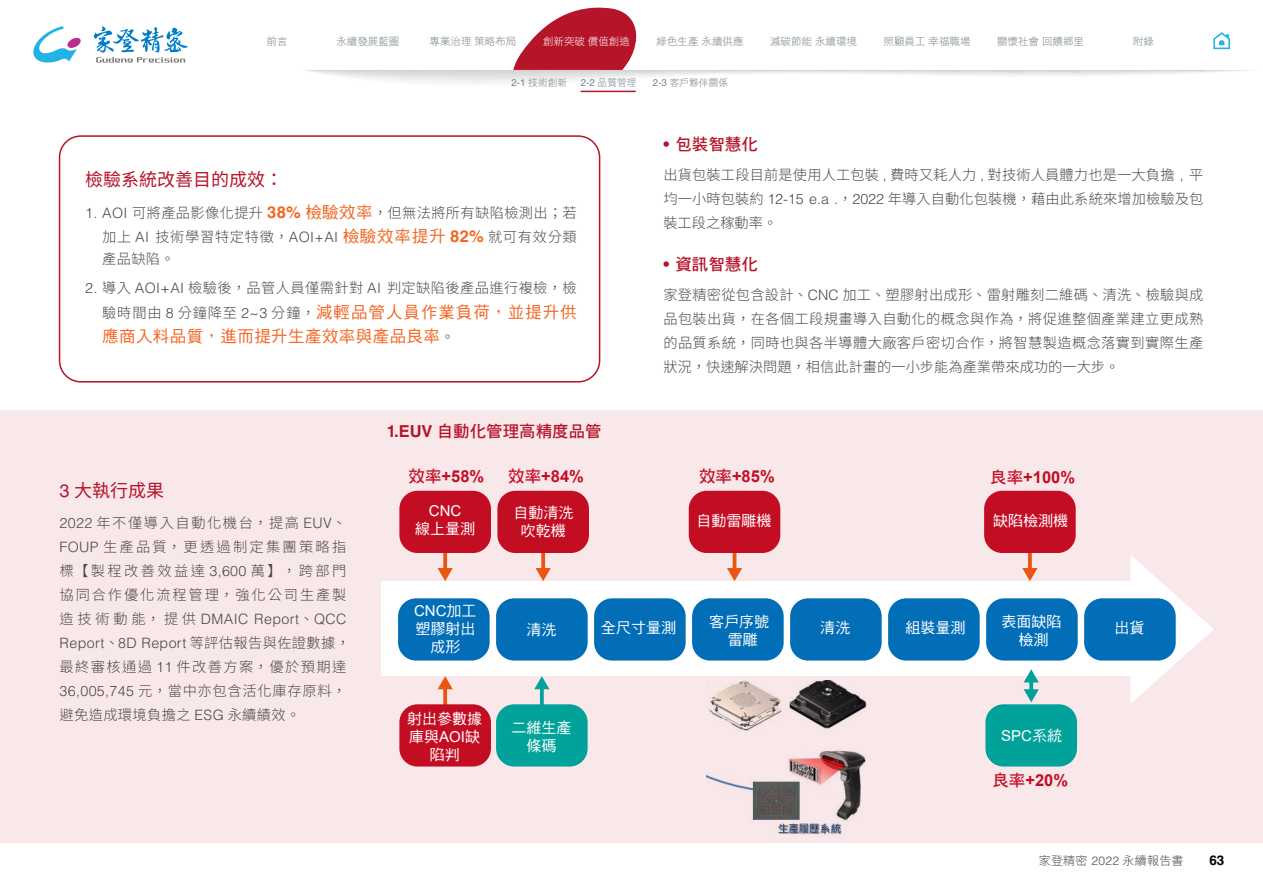
<style>
.page{position:relative;width:1263px;height:893px;background:#fff}
.page>*{position:absolute;margin:0;border:0;box-sizing:border-box;transform-origin:0 0}
.t1{font:18px "Noto Sans CJ Ktc";color:#b51429}
.t2{font:16.5px/24px "DF Hei Std W5";letter-spacing:.025em;color:#f26623}
.t3{font:700 16.5px "Arial";color:#c30d23}
.t4{font:16.5px "DF Hei Std W7";color:#b51429}
.t5{font:15px/18px "DF Hei Std W5";color:#fff;text-align:center}
.t6{font:15px "Arial";color:#fff}
.t7{font:300 14.25px/24px "Noto Sans CJ Ktc";letter-spacing:.025em;color:#4c4948;text-align:justify}
.t8{font:300 14.25px/24px "Helvetica LT Std";letter-spacing:.025em;color:#4c4948}
.t9{font:700 13.5px "Helvetica LT Std";color:#000}
.t10{font:300 12px "Noto Sans CJ Ktc";letter-spacing:.025em;color:#4c4948}
.t11{font:10.5px "DF Hei Std W3";color:#778288}
.t12{font:10.5px "DF Hei Std W3";color:#fff}
.t13{font:9.75px "DF Hei Std W3";color:#778288}
.s1{font-family:"Helvetica LT Std"}
.s2{font-family:"Helvetica LT Std";font-weight:700;font-size:16.5px;color:#f26623}
.s3{font-family:"DF Hei Std W5";font-weight:400;font-size:16.5px;color:#f26623}
.s4{font-family:"Noto Sans CJ Ktc";font-weight:300;font-size:14.25px;color:#4c4948}
.s5{font-family:"Helvetica LT Std";font-weight:300;font-size:14.25px;color:#4c4948}
.s6{font-family:"Helvetica LT Std";font-weight:700}
.s7{font-family:"Noto Sans CJ Ktc"}
.s8{font-family:"DF Hei Std W7";font-weight:400}
.s9{font-family:"DF Hei Std W5"}
.s10{font-family:"Arial"}
</style>
<div class="page">
<div style="left:59px;top:135px;width:541px;height:248px;border:2px solid #b51429;border-radius:21px"></div>
<div style="left:0;top:410px;width:1263px;height:432px;background:#f8e8ea"></div>
<svg style="left:1130px;top:555px;width:84px;height:148px"></svg>
<div style="left:381px;top:582px;width:754px;height:94px;background:#fff"></div>
<div style="left:398px;top:598px;width:92px;height:63px;background:#036eb8;border-radius:18px"></div>
<div style="left:496px;top:598px;width:92px;height:63px;background:#036eb8;border-radius:18px"></div>
<div style="left:594px;top:598px;width:92px;height:63px;background:#036eb8;border-radius:18px"></div>
<div style="left:692px;top:598px;width:92px;height:63px;background:#036eb8;border-radius:18px"></div>
<div style="left:790px;top:598px;width:92px;height:63px;background:#036eb8;border-radius:18px"></div>
<div style="left:888px;top:598px;width:92px;height:63px;background:#036eb8;border-radius:18px"></div>
<div style="left:986px;top:598px;width:92px;height:63px;background:#036eb8;border-radius:18px"></div>
<div style="left:1084px;top:598px;width:92px;height:63px;background:#036eb8;border-radius:18px"></div>
<svg style="left:443px;top:553px;width:4px;height:15px"></svg>
<svg style="left:438px;top:568px;width:15px;height:13px"></svg>
<div style="left:399px;top:491px;width:92px;height:62px;background:#c30d23;border-radius:18px"></div>
<svg style="left:443px;top:689px;width:4px;height:15px"></svg>
<svg style="left:438px;top:676px;width:15px;height:13px"></svg>
<div style="left:399px;top:704px;width:92px;height:62px;background:#c30d23;border-radius:18px"></div>
<svg style="left:541px;top:553px;width:4px;height:15px"></svg>
<svg style="left:536px;top:568px;width:15px;height:13px"></svg>
<div style="left:497px;top:491px;width:92px;height:62px;background:#c30d23;border-radius:18px"></div>
<hr style="left:733px;top:550px;width:3px;height:20px;background:#ea5514">
<svg style="left:727px;top:568px;width:15px;height:13px"></svg>
<div style="left:689px;top:491px;width:91px;height:62px;background:#c30d23;border-radius:18px"></div>
<svg style="left:1028px;top:553px;width:4px;height:15px"></svg>
<svg style="left:1022px;top:568px;width:15px;height:13px"></svg>
<div style="left:984px;top:491px;width:92px;height:62px;background:#c30d23;border-radius:18px"></div>
<svg style="left:540px;top:689px;width:4px;height:15px"></svg>
<svg style="left:534px;top:676px;width:15px;height:13px"></svg>
<div style="left:496px;top:704px;width:92px;height:62px;background:#00a29a;border-radius:18px"></div>
<svg style="left:1029px;top:682px;width:4px;height:7px"></svg>
<svg style="left:1024px;top:689px;width:15px;height:13px"></svg>
<svg style="left:1024px;top:669px;width:15px;height:13px"></svg>
<div style="left:985px;top:704px;width:92px;height:62px;background:#00a29a;border-radius:18px"></div>
<img style="left:706px;top:680px;width:161px;height:155px">
<svg style="left:94px;top:26px;width:94px;height:37px"></svg>
<svg style="left:33px;top:26px;width:48px;height:37px"></svg>
<svg style="left:1213px;top:32px;width:17px;height:17px"></svg>
<svg style="left:513px;top:7px;width:124px;height:63px"></svg>
<hr style="left:581px;top:91px;width:54px;height:1px;background:#b51429">
<p class="t11" style="left:267px;top:35px;width:22px">前言</p>
<p class="t11" style="left:336px;top:35px;width:64px">永續發展藍圖</p>
<p class="t11" style="left:657px;top:35px;width:88px">綠色生產永續供應</p>
<p class="t11" style="left:770px;top:35px;width:88px">減碳節能永續環境</p>
<p class="t11" style="left:884px;top:35px;width:88px">照顧員工幸福職場</p>
<p class="t11" style="left:997px;top:35px;width:88px">關懷社會回饋鄉里</p>
<p class="t11" style="left:1133px;top:35px;width:22px">附錄</p>
<p class="t11" style="left:429px;top:35px;width:88px">專業治理策略布局</p>
<p class="t12" style="left:543px;top:35px;width:88px">創新突破價值創造</p>
<p class="t13" style="left:511px;top:78px;width:57px"><span class="s1">2-1</span> 技術創新</p>
<p class="t13" style="left:581px;top:78px;width:57px"><span class="s1">2-2</span> 品質管理</p>
<p class="t13" style="left:653px;top:78px;width:77px"><span class="s1">2-3</span> 客戶夥伴關係</p>
<p class="t1" style="left:85px;top:169px;width:199px">檢驗系統改善目的成效：</p>
<p class="t7" style="left:102px;top:201px;width:476px;line-height:23.4px;text-indent:-17px"><span class="s1">1. AOI</span> 可將產品影像化提升 <span class="s2">38%</span> <span class="s3">檢驗效率</span>，但無法將所有缺陷檢測出；若加上 <span class="s1">AI</span> 技術學習特定特徵，<span class="s1">AOI+AI</span> <span class="s3">檢驗效率提升</span> <span class="s2">82%</span> 就可有效分類產品缺陷。</p>
<p class="t7" style="left:85px;top:276px;width:493px"><span class="s1">2.</span> 導入 <span class="s1">AOI+AI</span> 檢驗後，品管人員僅需針對 <span class="s1">AI</span> 判定缺陷後產品進行複檢，檢</p>
<p class="t2" style="left:102px;top:300px;width:476px"><span class="s4">驗時間由</span> <span class="s5">8</span> <span class="s4">分鐘降至</span> <span class="s5">2~3</span> <span class="s4">分鐘，</span>減輕品管人員作業負荷，並提升供應商入料品質，進而提升生產效率與產品良率<span class="s4">。</span></p>
<p class="t4" style="left:387px;top:422px;width:216px"><span class="s6">1.EUV</span> 自動化管理高精度品管</p>
<p class="t4" style="left:663px;top:135px;width:96px"><span class="s6">•</span> 包裝智慧化</p>
<p class="t7" style="left:663px;top:163px;width:542px">出貨包裝工段目前是使用人工包裝 <span class="s1">,</span> 費時又耗人力 <span class="s1">,</span> 對技術人員體力也是一大負擔 <span class="s1">,</span> 平均一小時包裝約 <span class="s1">12-15 e.a .</span>，<span class="s1">2022</span> 年導入自動化包裝機，藉由此系統來增加檢驗及包裝工段之稼動率。</p>
<p class="t4" style="left:663px;top:255px;width:96px"><span class="s6">•</span> 資訊智慧化</p>
<p class="t7" style="left:663px;top:283px;width:542px">家登精密從包含設計、<span class="s1">CNC</span> 加工、塑膠射出成形、雷射雕刻二維碼、清洗、檢驗與成品包裝出貨，在各個工段規畫導入自動化的概念與作為，將促進整個產業建立更成熟的品質系統，同時也與各半導體大廠客戶密切合作，將智慧製造概念落實到實際生產狀況，快速解決問題，相信此計畫的一小步能為產業帶來成功的一大步。</p>
<p class="t1" style="left:60px;top:481px;width:106px"><span class="s1">3</span> 大執行成果</p>
<p class="t7" style="left:60px;top:511px;width:288px"><span class="s1">2022</span> 年不僅導入自動化機台，提高 <span class="s1">EUV</span>、<span class="s1">FOUP</span> 生產品質，更透過制定集團策略指標【製程改善效益達 <span class="s1">3,600</span> 萬】，跨部門協同合作優化流程管理，強化公司生產製</p>
<p class="t8" style="left:60px;top:606px;width:292px"><span class="s7">造技術動能，提供</span> DMAIC Report<span class="s7">、</span>QCC<br>Report<span class="s7">、</span>8D Report <span class="s7">等評估報告與佐證數據，</span></p>
<p class="t7" style="left:60px;top:655px;width:288px">最終審核通過 <span class="s1">11</span> 件改善方案，優於預期達<span class="s1">36,005,745</span> 元，當中亦包含活化庫存原料，避免造成環境負擔之 <span class="s1">ESG</span> 永續績效。</p>
<p class="t3" style="left:409px;top:465px;width:77px"><span class="s8">效率</span>+58%</p>
<p class="t6" style="left:429px;top:500px;width:34px">CNC</p>
<p class="t5" style="left:415px;top:519px;width:61px">線上量測</p>
<p class="t3" style="left:508px;top:465px;width:77px"><span class="s8">效率</span>+84%</p>
<p class="t5" style="left:513px;top:503px;width:61px">自動清洗吹乾機</p>
<p class="t3" style="left:699px;top:465px;width:77px"><span class="s8">效率</span>+85%</p>
<p class="t5" style="left:696px;top:511px;width:77px">自動雷雕機</p>
<p class="t3" style="left:990px;top:466px;width:86px"><span class="s8">良率</span>+100%</p>
<p class="t5" style="left:993px;top:512px;width:76px">缺陷檢測機</p>
<p class="t6" style="left:414px;top:600px;width:64px">CNC<span class="s9">加工</span></p>
<p class="t5" style="left:415px;top:619px;width:61px">塑膠射出成形</p>
<p class="t5" style="left:526px;top:620px;width:31px">清洗</p>
<p class="t5" style="left:709px;top:612px;width:61px;line-height:18.6px">客戶序號雷雕</p>
<p class="t5" style="left:820px;top:619px;width:31px">清洗</p>
<p class="t5" style="left:1001px;top:613px;width:61px">表面缺陷檢測</p>
<p class="t5" style="left:1114px;top:619px;width:31px">出貨</p>
<p class="t5" style="left:601px;top:619px;width:76px">全尺寸量測</p>
<p class="t5" style="left:905px;top:618px;width:61px">組裝量測</p>
<p class="t5" style="left:407px;top:709px;width:76px">射出參數據庫與<span class="s10">AOI</span>缺陷判</p>
<p class="t5" style="left:511px;top:718px;width:61px">二維生產條碼</p>
<p class="t6" style="left:1001px;top:725px;width:62px">SPC<span class="s9">系統</span></p>
<p class="t3" style="left:992px;top:769px;width:77px"><span class="s8">良率</span>+20%</p>
<p class="t10" style="left:1039px;top:854px;width:146px">家登精密 <span class="s1">2022</span> 永續報告書</p>
<p class="t9" style="left:1209px;top:852px;width:17px">63</p>
</div>
